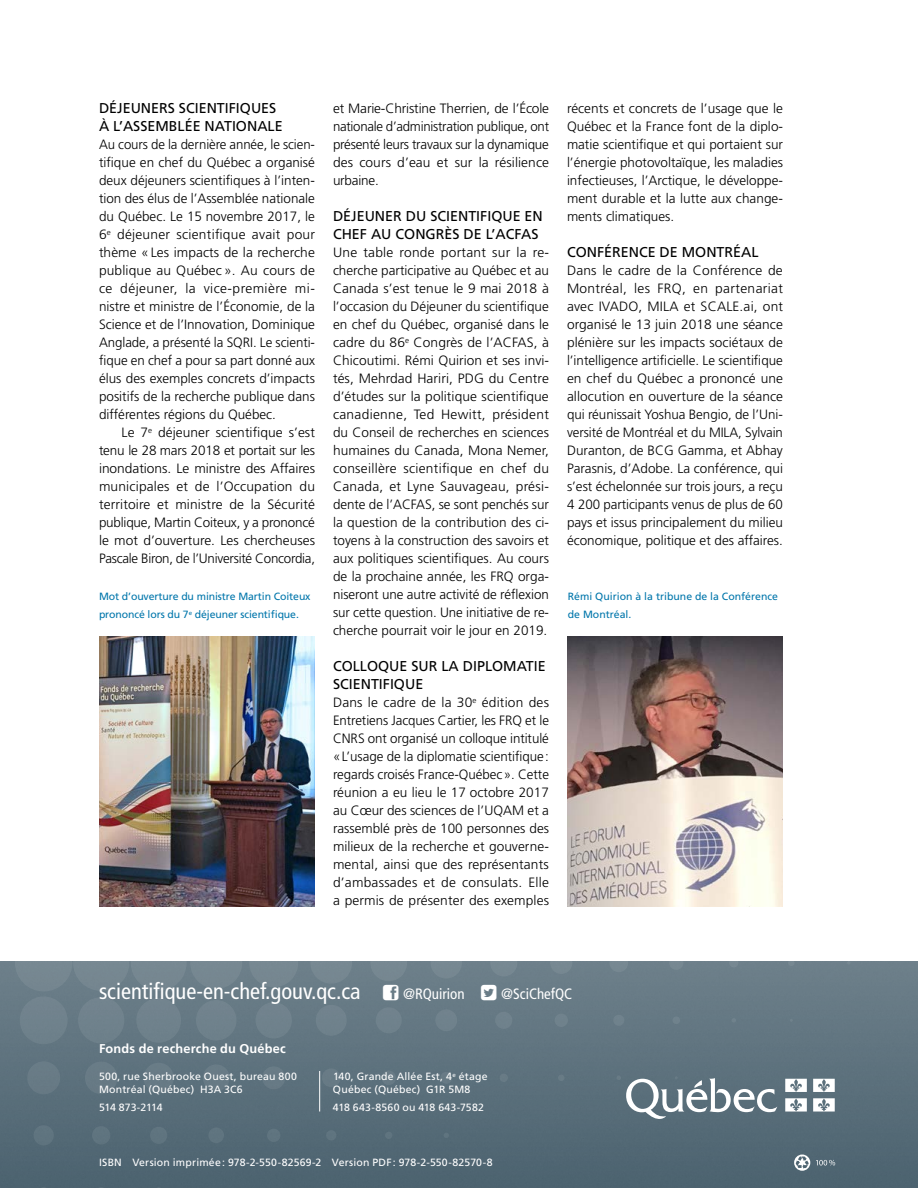
<style>
.page{position:relative;width:918px;height:1188px;background:#fff}
.page>*{position:absolute;margin:0;border:0;box-sizing:border-box;transform-origin:0 0}
.t1{font:condensed 22.5px "Frutiger LT Std";color:#fff}
.t2{font:condensed 15px "Frutiger LT Std";color:#fff}
.t3{font:14.25px/18px "Frutiger LT Std";color:#000}
.t4{font:300 13.5px/18px "Frutiger LT Std";color:#000;text-align:justify}
.t5{font:700 12.75px "Frutiger LT Std";letter-spacing:.015em;color:#fff}
.t6{font:10.5px/12.6px "Frutiger LT Std";letter-spacing:.02em;color:#fff}
.t7{font:10.5px/18px "Frutiger LT Std";letter-spacing:-.01em;color:#0076ab}
.t8{font:10.5px "Frutiger LT Std";letter-spacing:-.025em;color:#fff}
</style>
<div class="page">
<img style="left:0;top:962px;width:918px;height:226px">
<svg style="left:95px;top:1187px;width:12px;height:1px"></svg>
<div style="left:34px;top:1125px;width:20px;height:20px;background:#5f747f;border-radius:50%"></div>
<div style="left:92px;top:1126px;width:18px;height:19px;background:#5f747f;border-radius:50%"></div>
<div style="left:150px;top:1127px;width:17px;height:17px;background:#5f747f;border-radius:50%"></div>
<div style="left:208px;top:1127px;width:16px;height:16px;background:#5f747f;border-radius:50%"></div>
<div style="left:267px;top:1129px;width:13px;height:13px;background:#5f747f;border-radius:50%"></div>
<div style="left:326px;top:1130px;width:10px;height:11px;background:#5f747f;border-radius:50%"></div>
<div style="left:385px;top:1132px;width:7px;height:7px;background:#5f747f;border-radius:50%"></div>
<svg style="left:444px;top:1133px;width:5px;height:5px"></svg>
<div style="left:27px;top:1061px;width:33px;height:33px;background:#687b85;border-radius:50%"></div>
<div style="left:85px;top:1062px;width:32px;height:32px;background:#687a85;border-radius:50%"></div>
<div style="left:144px;top:1063px;width:30px;height:30px;background:#687b85;border-radius:50%"></div>
<div style="left:203px;top:1064px;width:27px;height:27px;background:#687a85;border-radius:50%"></div>
<div style="left:262px;top:1066px;width:23px;height:23px;background:#687b85;border-radius:50%"></div>
<div style="left:322px;top:1068px;width:19px;height:19px;background:#687b85;border-radius:50%"></div>
<div style="left:381px;top:1071px;width:15px;height:14px;background:#687a85;border-radius:50%"></div>
<div style="left:440px;top:1072px;width:12px;height:12px;background:#687a85;border-radius:50%"></div>
<div style="left:500px;top:1074px;width:8px;height:8px;background:#687a85;border-radius:50%"></div>
<div style="left:558px;top:1075px;width:7px;height:6px;background:#687b85;border-radius:50%"></div>
<div style="left:20px;top:996px;width:48px;height:48px;background:#6f828c;border-radius:50%"></div>
<div style="left:78px;top:997px;width:46px;height:46px;background:#6f828c;border-radius:50%"></div>
<div style="left:136px;top:998px;width:45px;height:45px;background:#6f828c;border-radius:50%"></div>
<div style="left:196px;top:1000px;width:41px;height:41px;background:#6f828c;border-radius:50%"></div>
<div style="left:256px;top:1002px;width:36px;height:37px;background:#6f828c;border-radius:50%"></div>
<div style="left:316px;top:1005px;width:31px;height:31px;background:#6f828c;border-radius:50%"></div>
<div style="left:376px;top:1007px;width:26px;height:26px;background:#6f828c;border-radius:50%"></div>
<div style="left:435px;top:1009px;width:22px;height:22px;background:#6f828c;border-radius:50%"></div>
<div style="left:495px;top:1012px;width:17px;height:17px;background:#6f828c;border-radius:50%"></div>
<div style="left:555px;top:1014px;width:13px;height:13px;background:#6f828c;border-radius:50%"></div>
<div style="left:613px;top:1015px;width:11px;height:11px;background:#6f828c;border-radius:50%"></div>
<div style="left:672px;top:1016px;width:8px;height:8px;background:#6f828c;border-radius:50%"></div>
<svg style="left:732px;top:1018px;width:4px;height:5px"></svg>
<svg style="left:310px;top:962px;width:42px;height:22px"></svg>
<svg style="left:431px;top:962px;width:31px;height:17px"></svg>
<svg style="left:490px;top:962px;width:27px;height:14px"></svg>
<svg style="left:550px;top:962px;width:22px;height:12px"></svg>
<svg style="left:609px;top:962px;width:19px;height:10px"></svg>
<svg style="left:669px;top:962px;width:14px;height:8px"></svg>
<svg style="left:729px;top:962px;width:9px;height:5px"></svg>
<svg style="left:788px;top:962px;width:7px;height:4px"></svg>
<svg style="left:847px;top:962px;width:4px;height:3px"></svg>
<svg style="left:14px;top:962px;width:289px;height:30px;background:#72838d"></svg>
<svg style="left:616px;top:1076px;width:161px;height:43px"></svg>
<svg style="left:785px;top:1079px;width:22px;height:13px"></svg>
<svg style="left:813px;top:1079px;width:22px;height:13px"></svg>
<svg style="left:785px;top:1098px;width:22px;height:14px"></svg>
<svg style="left:813px;top:1098px;width:22px;height:14px"></svg>
<hr style="left:319px;top:1071px;width:1px;height:41px;background:#fff">
<svg style="left:794px;top:1155px;width:16px;height:16px"></svg>
<svg style="left:816px;top:1160px;width:19px;height:6px"></svg>
<img style="left:567px;top:637px;width:216px;height:270px">
<img style="left:99px;top:637px;width:216px;height:270px">
<svg style="left:370px;top:962px;width:37px;height:38px"></svg>
<svg style="left:481px;top:984px;width:16px;height:16px"></svg>
<p class="t3" style="left:99px;top:100px;width:185px">DÉJEUNERS SCIENTIFIQUES<br>À L’ASSEMBLÉE NATIONALE</p>
<p class="t4" style="left:99px;top:136px;width:218px">Au cours de la dernière année, le scien&shy;tifique en chef du Québec a organisé deux déjeuners scientifiques à l’inten&shy;tion des élus de l’Assemblée nationale du Québec. Le 15 novembre 2017, le 6<sup>e</sup> déjeuner scientifique avait pour thème «Les impacts de la recherche publique au Québec ». Au cours de ce déjeuner, la vice-première mi&shy;nistre et ministre de l’Économie, de la Science et de l’Innovation, Dominique Anglade, a présenté la SQRI. Le scienti&shy;fique en chef a pour sa part donné aux élus des exemples concrets d’impacts positifs de la recherche publique dans différentes régions du Québec.</p>
<p class="t4" style="left:99px;top:424px;width:218px;text-indent:22px">Le 7<sup>e</sup> déjeuner scientifique s’est tenu le 28 mars 2018 et portait sur les inondations. Le ministre des Affaires municipales et de l’Occupation du territoire et ministre de la Sécurité publique, Martin Coiteux, y a prononcé le mot d’ouverture. Les chercheuses Pascale Biron, de l’Université Concordia,</p>
<p class="t7" style="left:99px;top:587px;width:213px">Mot d’ouverture du ministre Martin Coiteux prononcé lors du 7<sup>e</sup> déjeuner scientifique.</p>
<p class="t4" style="left:333px;top:99px;width:218px">et Marie-Christine Therrien, de l’École nationale d’administration publique, ont présenté leurs travaux sur la dynamique des cours d’eau et sur la résilience urbaine.</p>
<p class="t3" style="left:333px;top:207px;width:211px">DÉJEUNER DU SCIENTIFIQUE EN<br>CHEF AU CONGRÈS DE L’ACFAS</p>
<p class="t4" style="left:333px;top:244px;width:218px">Une table ronde portant sur la re&shy;cherche participative au Québec et au Canada s’est tenue le 9 mai 2018 à l’occasion du Déjeuner du scientifique en chef du Québec, organisé dans le cadre du 86<sup>e</sup> Congrès de l’ACFAS, à Chicoutimi. Rémi Quirion et ses invi&shy;tés, Mehrdad Hariri, PDG du Centre d’études sur la politique scientifique canadienne, Ted Hewitt, président du Conseil de recherches en sciences humaines du Canada, Mona Nemer, conseillère scientifique en chef du Canada, et Lyne Sauvageau, prési&shy;dente de l’ACFAS, se sont penchés sur la question de la contribution des ci&shy;toyens à la construction des savoirs et aux politiques scientifiques. Au cours de la prochaine année, les FRQ orga&shy;niseront une autre activité de réflexion sur cette question. Une initiative de re&shy;cherche pourrait voir le jour en 2019.</p>
<p class="t3" style="left:333px;top:657px;width:214px">COLLOQUE SUR LA DIPLOMATIE<br>SCIENTIFIQUE</p>
<p class="t4" style="left:333px;top:694px;width:218px">Dans le cadre de la 30<sup>e</sup> édition des Entretiens Jacques Cartier, les FRQ et le CNRS ont organisé un colloque intitulé «L’usage de la diplomatie scientifique: regards croisés France-Québec». Cette réunion a eu lieu le 17 octobre 2017 au Cœur des sciences de l’UQAM et a rassemblé près de 100 personnes des milieux de la recherche et gouverne&shy;mental, ainsi que des représentants d’ambassades et de consulats. Elle a permis de présenter des exemples</p>
<p class="t4" style="left:567px;top:99px;width:218px">récents et concrets de l’usage que le Québec et la France font de la diplo&shy;matie scientifique et qui portaient sur l’énergie photovoltaïque, les maladies infectieuses, l’Arctique, le développe&shy;ment durable et la lutte aux change&shy;ments climatiques.</p>
<p class="t3" style="left:567px;top:243px;width:193px">CONFÉRENCE DE MONTRÉAL</p>
<p class="t4" style="left:567px;top:262px;width:218px">Dans le cadre de la Conférence de Montréal, les FRQ, en partenariat avec IVADO, MILA et SCALE.ai, ont organisé le 13 juin 2018 une séance plénière sur les impacts sociétaux de l’intelligence artificielle. Le scientifique en chef du Québec a prononcé une allocution en ouverture de la séance qui réunissait Yoshua Bengio, de l’Uni&shy;versité de Montréal et du MILA, Sylvain Duranton, de BCG Gamma, et Abhay Parasnis, d’Adobe. La conférence, qui s’est échelonnée sur trois jours, a reçu 4 200 participants venus de plus de 60 pays et issus principalement du milieu économique, politique et des affaires.</p>
<p class="t7" style="left:568px;top:587px;width:212px">Rémi Quirion à la tribune de la Conférence de Montréal.</p>
<h1 class="t1" style="left:99px;top:978px;width:263px">scientifique-en-chef.gouv.qc.ca</h1>
<p class="t2" style="left:403px;top:985px;width:63px">@RQuirion</p>
<p class="t2" style="left:501px;top:985px;width:73px">@SciChefQC</p>
<p class="t5" style="left:99px;top:1041px;width:188px">Fonds de recherche du Québec</p>
<p class="t6" style="left:99px;top:1070px;width:199px">500, rue Sherbrooke Ouest, bureau 800<br>Montréal (Québec) H3A 3C6</p>
<p class="t8" style="left:99px;top:1102px;width:65px">514 873-2114</p>
<p class="t6" style="left:333px;top:1070px;width:156px">140, Grande Allée Est, 4<sup>e</sup> étage<br>Québec (Québec) G1R 5M8</p>
<p class="t6" style="left:333px;top:1102px;width:152px">418 643-8560 ou 418 643-7582</p>
<p class="t6" style="left:99px;top:1156px;width:395px">ISBN Version imprimée: 978-2-550-82569-2 Version PDF: 978-2-550-82570-8</p>
</div>
